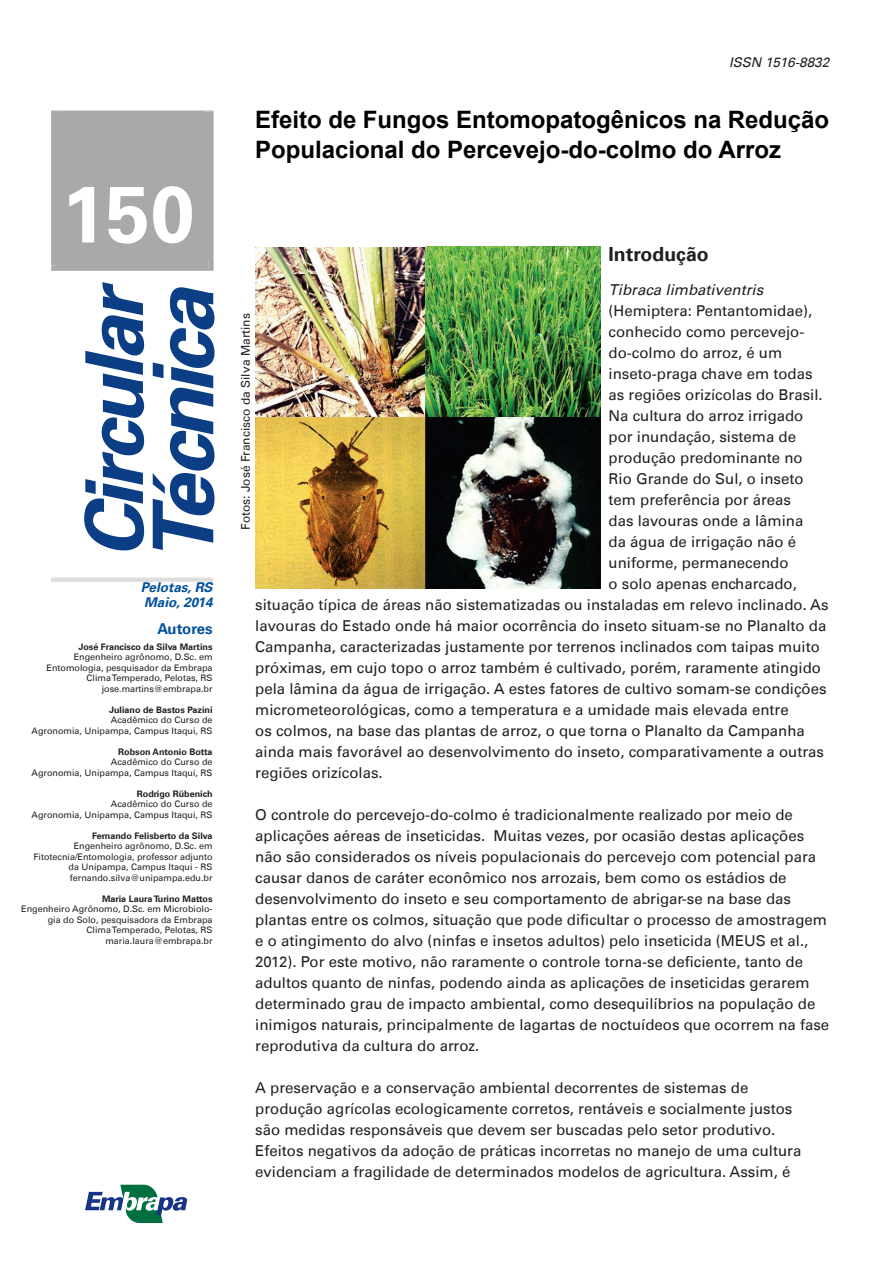
<style>
.page{position:relative;width:893px;height:1263px;background:#fff}
.page>*{position:absolute;margin:0;border:0;box-sizing:border-box;transform-origin:0 0}
.Fotos{font:700 79.5px "Univers LT";color:#fff}
.t1{font:700 24px/30px "Arial";color:#000}
.t2{font:700 19.5px "Univers LT";color:#231f20}
.t3{font:15px/21px "Univers LT";color:#231f20}
.t4{font:italic 15px "Univers LT";color:#231f20}
.t5{font:700 15px "Univers LT";letter-spacing:-.01em;color:#01519b}
.Corpo_de_texto_1{font:italic 700 13.5px "Univers LT";color:#01519b}
.Corpo_de_texto_1-2{font:italic 13.5px "Univers LT";color:#231f20}
.t6{font:12px "Univers LT";color:#231f20}
.Footnote_text{font:9px/10.5px "Univers LT";color:#231f20;text-align:right}
.Footnote_text-2{font:700 9px "Univers LT";color:#231f20}
</style>
<div class="page">
<div style="left:51px;top:111px;width:163px;height:160px;background:#a9a9a8"></div>
<svg style="left:84px;top:282px;width:60px;height:268px"></svg>
<svg style="left:153px;top:287px;width:62px;height:263px"></svg>
<svg style="left:51px;top:577px;width:162px;height:5px"></svg>
<svg style="left:85px;top:1185px;width:102px;height:38px"></svg>
<img style="left:256px;top:247px;width:169px;height:170px">
<img style="left:425px;top:247px;width:175px;height:170px">
<img style="left:255px;top:417px;width:345px;height:171px">
<p class="Fotos" style="left:62px;top:168px;width:134px">150</p>
<p class="Corpo_de_texto_1" style="left:141px;top:579px;width:73px">Pelotas, RS</p>
<p class="Corpo_de_texto_1" style="left:144px;top:594px;width:70px">Maio, 2014</p>
<p class="t5" style="left:157px;top:620px;width:57px">Autores</p>
<p class="Footnote_text-2" style="left:79px;top:641px;width:136px">José Francisco da Silva Martins</p>
<p class="Footnote_text" style="left:47px;top:652px;width:168px">Engenheiro agrônomo, D.Sc. em<br>Entomologia, pesquisador da Embrapa</p>
<p class="Footnote_text" style="left:87px;top:673px;width:128px">Clima Temperado, Pelotas, RS</p>
<p class="Footnote_text" style="left:102px;top:683px;width:112px">jose.martins@embrapa.br</p>
<p class="Footnote_text-2" style="left:109px;top:704px;width:105px">Juliano de Bastos Pazini</p>
<p class="Footnote_text" style="left:111px;top:715px;width:103px">Acadêmico do Curso de</p>
<p class="Footnote_text" style="left:32px;top:725px;width:183px">Agronomia, Unipampa, Campus Itaqui, RS</p>
<p class="Footnote_text-2" style="left:118px;top:746px;width:96px">Robson Antonio Botta</p>
<p class="Footnote_text" style="left:111px;top:757px;width:103px">Acadêmico do Curso de</p>
<p class="Footnote_text" style="left:32px;top:767px;width:183px">Agronomia, Unipampa, Campus Itaqui, RS</p>
<p class="Footnote_text-2" style="left:137px;top:788px;width:77px">Rodrigo Rübenich</p>
<p class="Footnote_text" style="left:111px;top:799px;width:103px">Acadêmico do Curso de</p>
<p class="Footnote_text" style="left:32px;top:809px;width:183px">Agronomia, Unipampa, Campus Itaqui, RS</p>
<p class="Footnote_text-2" style="left:92px;top:830px;width:122px">Fernando Felisberto da Silva</p>
<p class="Footnote_text" style="left:74px;top:841px;width:140px">Engenheiro agrônomo, D.Sc. em</p>
<p class="Footnote_text" style="left:34px;top:851px;width:181px">Fitotecnia/Entomologia, professor adjunto</p>
<p class="Footnote_text" style="left:69px;top:862px;width:146px">da Unipampa, Campus Itaqui - RS</p>
<p class="Footnote_text" style="left:70px;top:872px;width:144px">fernando.silva@unipampa.edu.br</p>
<p class="Footnote_text-2" style="left:102px;top:893px;width:112px">Maria Laura Turino Mattos</p>
<p class="Footnote_text" style="left:21px;top:904px;width:193px">Engenheiro Agrônomo, D.Sc. em Microbiolo&shy;gia do Solo, pesquisadora da Embrapa</p>
<p class="Footnote_text" style="left:87px;top:925px;width:128px">Clima Temperado, Pelotas, RS</p>
<p class="Footnote_text" style="left:105px;top:935px;width:109px">maria.laura@embrapa.br</p>
<p class="Corpo_de_texto_1-2" style="left:729px;top:54px;width:102px">ISSN 1516-8832</p>
<p class="t1" style="left:255px;top:105px;width:576px">Efeito de Fungos Entomopatogênicos na Redução<br>Populacional do Percevejo-do-colmo do Arroz</p>
<p class="t2" style="left:608px;top:243px;width:102px">Introdução</p>
<p class="t4" style="left:608px;top:280px;width:156px">Tibraca limbativentris</p>
<p class="t3" style="left:608px;top:300px;width:205px">(Hemiptera: Pentantomidae),</p>
<p class="t3" style="left:608px;top:321px;width:197px">conhecido como percevejo-</p>
<p class="t3" style="left:608px;top:342px;width:175px">do-colmo do arroz, é um</p>
<p class="t3" style="left:608px;top:363px;width:205px">inseto-praga chave em todas</p>
<p class="t3" style="left:608px;top:384px;width:216px">as regiões orizícolas do Brasil.</p>
<p class="t3" style="left:608px;top:405px;width:196px">Na cultura do arroz irrigado</p>
<p class="t3" style="left:608px;top:426px;width:189px">por inundação, sistema de</p>
<p class="t3" style="left:608px;top:447px;width:196px">produção predominante no</p>
<p class="t3" style="left:608px;top:468px;width:197px">Rio Grande do Sul, o inseto</p>
<p class="t3" style="left:608px;top:489px;width:184px">tem preferência por áreas</p>
<p class="t3" style="left:608px;top:510px;width:196px">das lavouras onde a lâmina</p>
<p class="t3" style="left:608px;top:531px;width:189px">da água de irrigação não é</p>
<p class="t3" style="left:608px;top:552px;width:182px">uniforme, permanecendo</p>
<p class="t3" style="left:608px;top:573px;width:190px">o solo apenas encharcado,</p>
<p class="t3" style="left:255px;top:594px;width:575px">situação típica de áreas não sistematizadas ou instaladas em relevo inclinado. As</p>
<p class="t3" style="left:255px;top:615px;width:573px">lavouras do Estado onde há maior ocorrência do inseto situam-se no Planalto da</p>
<p class="t3" style="left:255px;top:636px;width:566px">Campanha, caracterizadas justamente por terrenos inclinados com taipas muito</p>
<p class="t3" style="left:255px;top:657px;width:567px">próximas, em cujo topo o arroz também é cultivado, porém, raramente atingido</p>
<p class="t3" style="left:255px;top:678px;width:573px">pela lâmina da água de irrigação. A estes fatores de cultivo somam-se condições</p>
<p class="t3" style="left:255px;top:699px;width:535px">micrometeorológicas, como a temperatura e a umidade mais elevada entre</p>
<p class="t3" style="left:255px;top:720px;width:551px">os colmos, na base das plantas de arroz, o que torna o Planalto da Campanha</p>
<p class="t3" style="left:255px;top:741px;width:570px">ainda mais favorável ao desenvolvimento do inseto, comparativamente a outras</p>
<p class="t3" style="left:255px;top:762px;width:129px">regiões orizícolas.</p>
<p class="t3" style="left:255px;top:804px;width:576px">O controle do percevejo-do-colmo é tradicionalmente realizado por meio de aplicações aéreas de inseticidas. Muitas vezes, por ocasião destas aplicações não são considerados os níveis populacionais do percevejo com potencial para causar danos de caráter econômico nos arrozais, bem como os estádios de desenvolvimento do inseto e seu comportamento de abrigar-se na base das plantas entre os colmos, situação que pode dificultar o processo de amostragem e o atingimento do alvo (ninfas e insetos adultos) pelo inseticida (MEUS et al., 2012). Por este motivo, não raramente o controle torna-se deficiente, tanto de adultos quanto de ninfas, podendo ainda as aplicações de inseticidas gerarem determinado grau de impacto ambiental, como desequilíbrios na população de inimigos naturais, principalmente de lagartas de noctuídeos que ocorrem na fase reprodutiva da cultura do arroz.</p>
<p class="t3" style="left:255px;top:1077px;width:548px">A preservação e a conservação ambiental decorrentes de sistemas de produção agrícolas ecologicamente corretos, rentáveis e socialmente justos são medidas responsáveis que devem ser buscadas pelo setor produtivo.<br>Efeitos negativos da adoção de práticas incorretas no manejo de uma cultura evidenciam a fragilidade de determinados modelos de agricultura. Assim, é</p>
<p class="t6" style="left:238px;top:530px;width:218px;rotate:-90deg">Fotos: José Francisco da Silva Martins</p>
</div>
